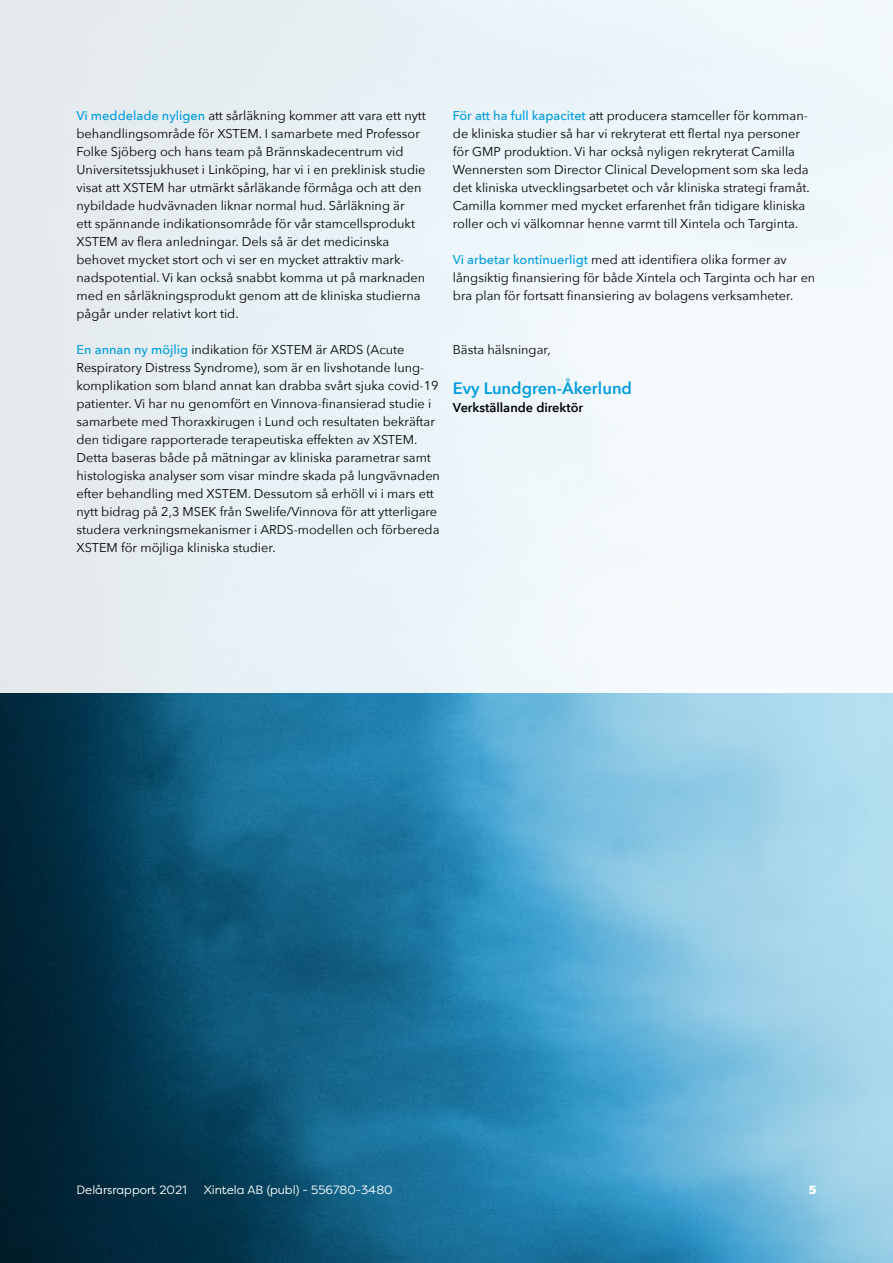
<style>
.page{position:relative;width:893px;height:1263px;background:#fff}
.page>*{position:absolute;margin:0;border:0;box-sizing:border-box;transform-origin:0 0}
.t1{font:600 16.5px "Avenir Next";color:#009ddf}
.Normal_VD_ord{font:12.75px/18px "Avenir Next";color:#000}
.t2{font:600 12.75px "Avenir Next";color:#000}
.t3{font:12px "Filson Pro";color:#fff}
.t4{font:900 12px "Filson Pro";color:#fff}
.s1{font-weight:500;color:#009ddf}
</style>
<div class="page">
<img style="left:0;top:693px;width:893px;height:570px">
<div style="left:0;top:0;width:893px;height:693px;background:linear-gradient(to right,#e2eaee,#f5fcff)"></div>
<p class="Normal_VD_ord" style="left:77px;top:106px;width:351px"><span class="s1">Vi meddelade nyligen</span> att sårläkning kommer att vara ett nytt behandlingsområde för XSTEM. I samarbete med Professor Folke Sjöberg och hans team på Brännskadecentrum vid Universitetssjukhuset i Linköping, har vi i en preklinisk studie visat att XSTEM har utmärkt sårläkande förmåga och att den nybildade hudvävnaden liknar normal hud. Sårläkning är<br>ett spännande indikationsområde för vår stamcellsprodukt XSTEM av flera anledningar. Dels så är det medicinska behovet mycket stort och vi ser en mycket attraktiv mark&shy;nadspotential. Vi kan också snabbt komma ut på marknaden med en sårläkningsprodukt genom att de kliniska studierna pågår under relativt kort tid.</p>
<p class="Normal_VD_ord" style="left:77px;top:340px;width:365px"><span class="s1">En annan ny möjlig</span> indikation för XSTEM är ARDS (Acute Respiratory Distress Syndrome), som är en livshotande lung&shy;komplikation som bland annat kan drabba svårt sjuka covid-19 patienter. Vi har nu genomfört en Vinnova-finansierad studie i samarbete med Thoraxkirugen i Lund och resultaten bekräftar den tidigare rapporterade terapeutiska effekten av XSTEM.<br>Detta baseras både på mätningar av kliniska parametrar samt histologiska analyser som visar mindre skada på lungvävnaden efter behandling med XSTEM. Dessutom så erhöll vi i mars ett nytt bidrag på 2,3 MSEK från Swelife/Vinnova för att ytterligare studera verkningsmekanismer i ARDS-modellen och förbereda XSTEM för möjliga kliniska studier.</p>
<p class="Normal_VD_ord" style="left:453px;top:106px;width:359px"><span class="s1">För att ha full kapacitet</span> att producera stamceller för komman&shy;de kliniska studier så har vi rekryterat ett flertal nya personer för GMP produktion. Vi har också nyligen rekryterat Camilla Wennersten som Director Clinical Development som ska leda det kliniska utvecklingsarbetet och vår kliniska strategi framåt.<br>Camilla kommer med mycket erfarenhet från tidigare kliniska roller och vi välkomnar henne varmt till Xintela och Targinta.</p>
<p class="Normal_VD_ord" style="left:453px;top:250px;width:364px"><span class="s1">Vi arbetar kontinuerligt</span> med att identifiera olika former av långsiktig finansiering för både Xintela och Targinta och har en bra plan för fortsatt finansiering av bolagens verksamheter.</p>
<p class="Normal_VD_ord" style="left:453px;top:340px;width:99px">Bästa hälsningar,</p>
<p class="t1" style="left:453px;top:374px;width:181px">Evy Lundgren-Åkerlund</p>
<h4 class="t2" style="left:453px;top:397px;width:132px">Verkställande direktör</h4>
<p class="t3" style="left:77px;top:1181px;width:112px">Delårsrapport 2021</p>
<p class="t3" style="left:204px;top:1181px;width:191px">Xintela AB (publ) - 556780-3480</p>
<p class="t4" style="left:809px;top:1182px;width:9px">5</p>
</div>
